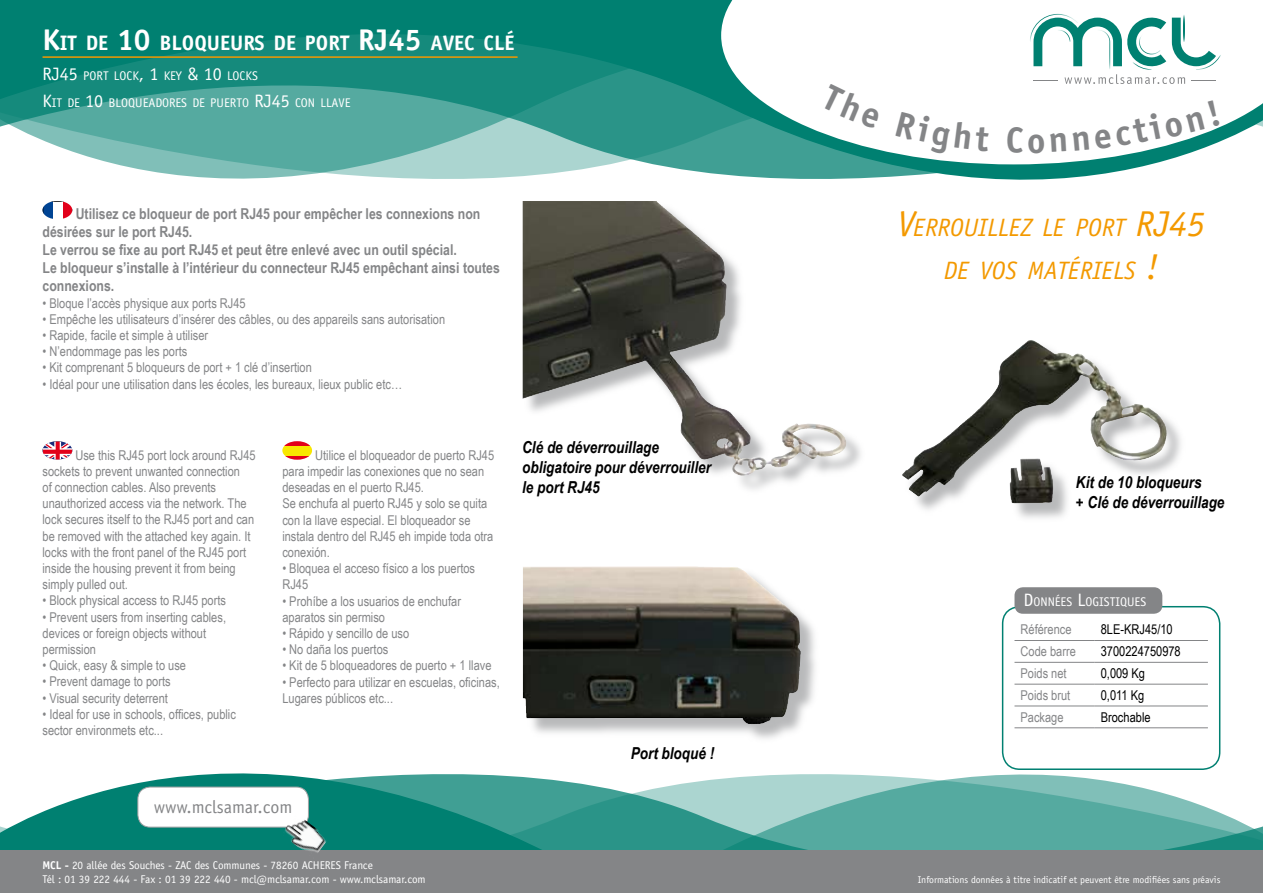
<style>
.page{position:relative;width:1263px;height:893px;background:#fff}
.page>*{position:absolute;margin:0;border:0;box-sizing:border-box;transform-origin:0 0}
.t1{font:italic 25.2px/43.2px "Officina Sans Std";color:#f39900;text-align:center}
.t2{font:700 21px "Officina Sans Std";color:#fff}
.t3{font:18px "Officina Sans Std";color:#848587}
.t4{font:italic 700 16.5px/19.8px "Arial Narrow";color:#000}
.t5{font:700 15px/18px "Arial Narrow";color:#848587}
.t6{font:13.5px/16.2px "Arial Narrow";color:#848587}
.t7{font:13.5px "Arial Narrow";color:#000}
.t8{font:12.6px/26.5px "Officina Sans Std";color:#fff}
.t9{font:11.25px/13.5px "Officina Sans Std";letter-spacing:-.005em;color:#fff}
.t10{font:9.75px "Officina Sans Std";color:#fff}
.s1{font-size:30px}
.s2{font-size:18px}
.s3{font-weight:700}
.s4{font-size:36px}
</style>
<div class="page">
<svg style="left:0;top:773px;width:1263px;height:77px;background:#5eaea5"></svg>
<div style="left:0;top:850px;width:1263px;height:43px;background:#848587"></div>
<div style="left:138px;top:787px;width:170px;height:40px;background:#fff;border-radius:12px"></div>
<div style="left:137px;top:787px;width:172px;height:40px;border:1px solid #a1a2a4;border-radius:12px"></div>
<img style="left:281px;top:813px;width:48px;height:40px">
<svg style="left:0;top:0;width:1152px;height:180px;background:#3c9d92"></svg>
<svg style="left:721px;top:0;width:542px;height:164px"></svg>
<svg style="left:1030px;top:14px;width:191px;height:70px"></svg>
<svg style="left:43px;top:201px;width:29px;height:18px"></svg>
<hr style="left:43px;top:56px;width:475px;height:2px;background:#f39900">
<svg style="left:43px;top:441px;width:29px;height:19px"></svg>
<svg style="left:282px;top:441px;width:30px;height:19px"></svg>
<div style="left:1002px;top:606px;width:218px;height:164px;border:2px solid #008071;border-radius:17px"></div>
<div style="left:1014px;top:587px;width:148px;height:27px;background:#848587;border-radius:9px"></div>
<hr style="left:1014px;top:640px;width:81px;height:1px;background:#848587">
<hr style="left:1095px;top:640px;width:113px;height:1px;background:#848587">
<hr style="left:1014px;top:662px;width:81px;height:1px;background:#848587">
<hr style="left:1095px;top:662px;width:113px;height:1px;background:#848587">
<hr style="left:1014px;top:684px;width:81px;height:1px;background:#848587">
<hr style="left:1095px;top:684px;width:113px;height:1px;background:#848587">
<hr style="left:1014px;top:706px;width:81px;height:1px;background:#848587">
<hr style="left:1095px;top:706px;width:113px;height:1px;background:#848587">
<hr style="left:1014px;top:727px;width:81px;height:1px;background:#848587">
<hr style="left:1095px;top:727px;width:113px;height:1px;background:#848587">
<div style="left:904px;top:341px;width:283px;height:182px;background:#a1a2a4;opacity:.75"></div>
<img style="left:1095px;top:364px;width:72px;height:97px">
<div style="left:524px;top:202px;width:342px;height:294px;background:#a1a2a4;opacity:.75"></div>
<img style="left:522px;top:201px;width:205px;height:194px">
<div style="left:524px;top:567px;width:297px;height:178px;background:#a1a2a4;opacity:.75"></div>
<img style="left:523px;top:566px;width:278px;height:158px">
<svg style="left:820px;top:84px;width:61px;height:45px"></svg>
<svg style="left:895px;top:112px;width:95px;height:42px"></svg>
<svg style="left:1007px;top:127px;width:37px;height:26px"></svg>
<svg style="left:1050px;top:133px;width:16px;height:19px"></svg>
<svg style="left:1072px;top:100px;width:148px;height:51px"></svg>
<h2 class="t2" style="left:43px;top:30px;width:474px"><span class="s1">K</span>IT DE <span class="s1">10</span> BLOQUEURS DE PORT <span class="s1">RJ45</span> AVEC CLÉ</h2>
<p class="t8" style="left:43px;top:62px;width:310px"><span class="s2">RJ45</span> port lock<span class="s2">, 1</span> key <span class="s2">&amp; 10</span> locks<br><span class="s2">K</span>it de <span class="s2">10</span> bloqueadores de puerto <span class="s2">RJ45</span> con llave</p>
<p class="t5" style="left:43px;top:204px;width:459px;text-indent:33px">Utilisez ce bloqueur de port RJ45 pour empêcher les connexions non désirées sur le port RJ45.<br>Le verrou se fixe au port RJ45 et peut être enlevé avec un outil spécial.<br>Le bloqueur s’installe à l’intérieur du connecteur RJ45 empêchant ainsi toutes connexions.</p>
<p class="t6" style="left:43px;top:294px;width:205px">• Bloque l’accès physique aux ports RJ45</p>
<p class="t6" style="left:43px;top:310px;width:404px">• Empêche les utilisateurs d’insérer des câbles, ou des appareils sans autorisation</p>
<p class="t6" style="left:43px;top:327px;width:167px">• Rapide, facile et simple à utiliser</p>
<p class="t6" style="left:43px;top:343px;width:146px">• N’endommage pas les ports</p>
<p class="t6" style="left:43px;top:359px;width:271px">• Kit comprenant 5 bloqueurs de port + 1 clé d’insertion</p>
<p class="t6" style="left:43px;top:375px;width:361px">• Idéal pour une utilisation dans les écoles, les bureaux, lieux public etc…</p>
<p class="t6" style="left:43px;top:446px;width:215px;text-indent:33px">Use this RJ45 port lock around RJ45 sockets to prevent unwanted connection<br>of connection cables. Also prevents unauthorized access via the network. The lock secures itself to the RJ45 port and can be removed with the attached key again. It locks with the front panel of the RJ45 port inside the housing prevent it from being simply pulled out.</p>
<p class="t6" style="left:43px;top:592px;width:185px">• Block physical access to RJ45 ports</p>
<p class="t6" style="left:43px;top:608px;width:185px">• Prevent users from inserting cables, devices or foreign objects without permission</p>
<p class="t6" style="left:43px;top:657px;width:145px">• Quick, easy &amp; simple to use</p>
<p class="t6" style="left:43px;top:673px;width:130px">• Prevent damage to ports</p>
<p class="t6" style="left:43px;top:689px;width:127px">• Visual security deterrent</p>
<p class="t6" style="left:43px;top:705px;width:195px">• Ideal for use in schools, offices, public sector environmets etc...</p>
<p class="t6" style="left:282px;top:446px;width:213px;text-indent:33px">Utilice el bloqueador de puerto RJ45 para impedir las conexiones que no sean deseadas en el puerto RJ45.<br>Se enchufa al puerto RJ45 y solo se quita con la llave especial. El bloqueador se instala dentro del RJ45 eh impide toda otra conexión.</p>
<p class="t6" style="left:282px;top:560px;width:194px">• Bloquea el acceso físico a los puertos<br>RJ45</p>
<p class="t6" style="left:282px;top:592px;width:180px">• Prohíbe a los usuarios de enchufar aparatos sin permiso</p>
<p class="t6" style="left:282px;top:625px;width:128px">• Rápido y sencillo de uso</p>
<p class="t6" style="left:282px;top:641px;width:108px">• No daña los puertos</p>
<p class="t6" style="left:282px;top:657px;width:211px">• Kit de 5 bloqueadores de puerto + 1 llave</p>
<p class="t6" style="left:282px;top:673px;width:219px">• Perfecto para utilizar en escuelas, oficinas,<br>Lugares públicos etc...</p>
<h3 class="t3" style="left:154px;top:796px;width:140px">www.mclsamar.com</h3>
<p class="t9" style="left:42px;top:858px;width:385px"><span class="s3">MCL -</span> 20 allée des Souches - ZAC des Communes - 78260 ACHERES France<br>Tél : 01 39 222 444 - Fax : 01 39 222 440 - mcl@mclsamar.com - www.mclsamar.com</p>
<p class="t4" style="left:522px;top:437px;width:190px">Clé de déverrouillage obligatoire pour déverrouiller le port RJ45</p>
<p class="t4" style="left:631px;top:743px;width:85px">Port bloqué !</p>
<h1 class="t1" style="left:897px;top:206px;width:309px"><span class="s4">V</span>ERROUILLEZ LE PORT <span class="s4">RJ45<br></span>DE VOS MATÉRIELS <span class="s4">!</span></h1>
<p class="t4" style="left:1076px;top:472px;width:150px">Kit de 10 bloqueurs<br>+ Clé de déverrouillage</p>
<p class="t8" style="left:1023px;top:589px;width:124px"><span class="s2">D</span>onnées <span class="s2">L</span>ogistiques</p>
<p class="t6" style="left:1020px;top:621px;width:53px">Référence</p>
<p class="t7" style="left:1101px;top:620px;width:73px">8LE-KRJ45/10</p>
<p class="t6" style="left:1020px;top:643px;width:57px">Code barre</p>
<p class="t7" style="left:1101px;top:642px;width:82px">3700224750978</p>
<p class="t6" style="left:1020px;top:665px;width:48px">Poids net</p>
<p class="t7" style="left:1101px;top:663px;width:46px">0,009 Kg</p>
<p class="t6" style="left:1020px;top:687px;width:51px">Poids brut</p>
<p class="t7" style="left:1101px;top:685px;width:45px">0,011 Kg</p>
<p class="t6" style="left:1020px;top:708px;width:45px">Package</p>
<p class="t7" style="left:1101px;top:707px;width:51px">Brochable</p>
<p class="t10" style="left:918px;top:874px;width:304px">Informations données à titre indicatif et peuvent être modifiées sans préavis</p>
</div>
